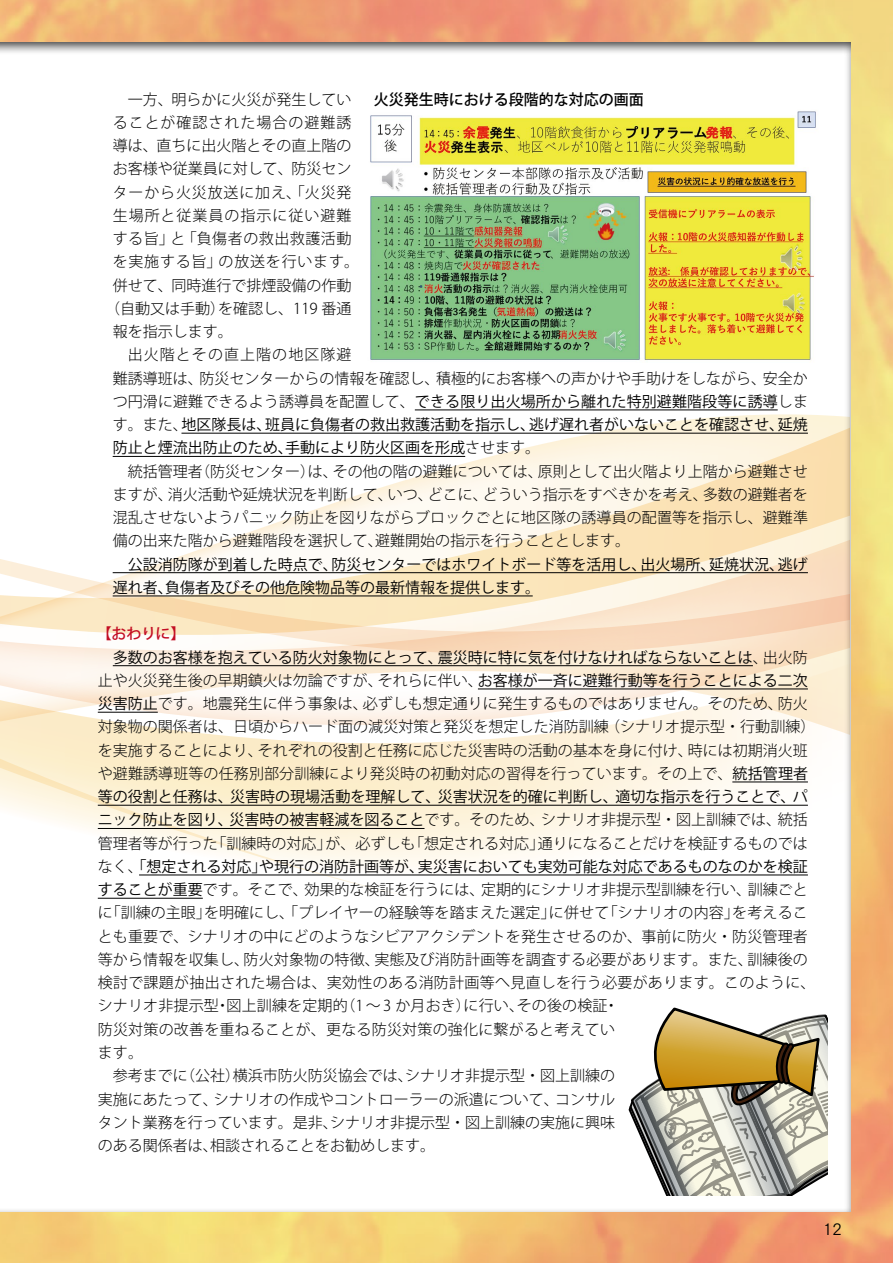
<style>
.page{position:relative;width:893px;height:1263px;background:#fff}
.page>*{position:absolute;margin:0;border:0;box-sizing:border-box;transform-origin:0 0}
.t1{font:15.9px "Tsuku Go Pro R";color:#000}
.t2{font:300 15px "Koz Go Pro";color:#000}
.t3{font:15px/23.2px "Koz Go Pro";color:#000}
.t4{font:300 15px "Koz Go Pro";letter-spacing:.02em;color:#000}
.t5{font:300 15px "Koz Go Pro";letter-spacing:.065em;color:#000}
.t6{font:500 15px "Koz Go Pro";color:#000}
.t7{font:300 15px "Koz Go Pro";letter-spacing:.055em;color:#000}
.t8{font:300 15px "Koz Go Pro";letter-spacing:.035em;color:#000}
.t9{font:300 15px "Koz Go Pro";letter-spacing:.05em;color:#000}
.t10{font:300 15px "Koz Go Pro";letter-spacing:.07em;color:#000}
.t11{font:500 15px "Koz Go Pro";color:#c30e23}
.s1{font-weight:300}
.s2{font-weight:400}
</style>
<div class="page">
<img style="left:0;top:0;width:893px;height:1263px">
<div style="left:0;top:32px;width:862px;height:1180px;background:#000;opacity:.75"></div>
<svg style="left:413px;top:785px;width:436px;height:90px"></svg>
<svg style="left:0;top:785px;width:413px;height:113px"></svg>
<svg style="left:0;top:414px;width:849px;height:371px"></svg>
<svg style="left:627px;top:1009px;width:200px;height:187px"></svg>
<img style="left:360px;top:104px;width:459px;height:258px">
<hr style="left:415px;top:409px;width:363px;height:1px;background:#000">
<hr style="left:181px;top:433px;width:627px;height:1px;background:#000">
<hr style="left:113px;top:456px;width:352px;height:1px;background:#000">
<hr style="left:113px;top:572px;width:695px;height:1px;background:#000">
<hr style="left:113px;top:595px;width:420px;height:1px;background:#000">
<hr style="left:113px;top:665px;width:640px;height:1px;background:#000">
<hr style="left:478px;top:688px;width:330px;height:1px;background:#000">
<hr style="left:98px;top:712px;width:60px;height:1px;background:#000">
<hr style="left:732px;top:781px;width:76px;height:1px;background:#000">
<hr style="left:98px;top:805px;width:710px;height:1px;background:#000">
<hr style="left:98px;top:828px;width:326px;height:1px;background:#000">
<hr style="left:139px;top:874px;width:669px;height:1px;background:#000">
<hr style="left:98px;top:898px;width:105px;height:1px;background:#000">
<p class="t2" style="left:128px;top:89px;width:225px">一方、明らかに火災が発生してい</p>
<p class="t6" style="left:374px;top:90px;width:271px">火災発生時における段階的な対応の画面</p>
<p class="t5" style="left:113px;top:113px;width:240px">ることが確認された場合の避難誘</p>
<p class="t2" style="left:113px;top:136px;width:240px">導は、直ちに出火階とその直上階の</p>
<p class="t2" style="left:113px;top:159px;width:240px">お客様や従業員に対して、防災セン</p>
<p class="t7" style="left:113px;top:182px;width:240px">ターから火災放送に加え、「火災発</p>
<p class="t5" style="left:113px;top:206px;width:240px">生場所と従業員の指示に従い避難</p>
<p class="t8" style="left:113px;top:229px;width:240px">する旨」と「負傷者の救出救護活動</p>
<p class="t9" style="left:113px;top:252px;width:248px">を実施する旨」の放送を行います。</p>
<p class="t2" style="left:113px;top:275px;width:240px">併せて、同時進行で排煙設備の作動</p>
<p class="t2" style="left:105px;top:299px;width:248px">（自動又は手動）を確認し、119 番通</p>
<p class="t2" style="left:113px;top:322px;width:121px">報を指示します。</p>
<p class="t10" style="left:128px;top:345px;width:225px">出火階とその直上階の地区隊避</p>
<p class="t2" style="left:113px;top:368px;width:697px">難誘導班は、防災センターからの情報を確認し、積極的にお客様への声かけや手助けをしながら、安全か</p>
<p class="t3" style="left:113px;top:390px;width:697px"><span class="s1">つ円滑に避難できるよう誘導員を配置して、</span>できる限り出火場所から離れた特別避難階段等に誘導<span class="s1">しま</span></p>
<p class="t3" style="left:113px;top:413px;width:697px"><span class="s1">す。また、</span>地区隊長は、班員に負傷者の救出救護活動を指示し、逃げ遅れ者がいないことを確認させ、延焼</p>
<p class="t3" style="left:113px;top:437px;width:429px">防止と煙流出防止のため、手動により防火区画を形成<span class="s1">させます。</span></p>
<p class="t2" style="left:128px;top:461px;width:682px">統括管理者（防災センター）は、その他の階の避難については、原則として出火階より上階から避難させ</p>
<p class="t2" style="left:113px;top:485px;width:697px">ますが、消火活動や延焼状況を判断して、いつ、どこに、どういう指示をすべきかを考え、多数の避難者を</p>
<p class="t2" style="left:113px;top:508px;width:697px">混乱させないようパニック防止を図りながらブロックごとに地区隊の誘導員の配置等を指示し、避難準</p>
<p class="t2" style="left:113px;top:531px;width:519px">備の出来た階から避難階段を選択して、避難開始の指示を行うこととします。</p>
<p class="t3" style="left:113px;top:553px;width:697px;text-indent:15px">公設消防隊が到着した時点で、防災センターではホワイトボード等を活用し、出火場所、延焼状況、逃げ遅れ者、負傷者及びその他危険物品等の最新情報を提供します。</p>
<p class="t11" style="left:97px;top:624px;width:90px">【おわりに】</p>
<p class="t3" style="left:113px;top:646px;width:697px">多数のお客様を抱えている防火対象物にとって、震災時に特に気を付けなければならないことは<span class="s1">、出火防</span></p>
<p class="t2" style="left:98px;top:671px;width:712px">止や火災発生後の早期鎮火は勿論ですが、それらに伴い、<span class="s2">お客様が一斉に避難行動等を行うことによる二次</span></p>
<p class="t2" style="left:98px;top:694px;width:712px"><span class="s2">災害防止</span>です。地震発生に伴う事象は、必ずしも想定通りに発生するものではありません。そのため、防火</p>
<p class="t2" style="left:98px;top:717px;width:719px">対象物の関係者は、日頃からハード面の減災対策と発災を想定した消防訓練（シナリオ提示型・行動訓練）</p>
<p class="t2" style="left:98px;top:740px;width:712px">を実施することにより、それぞれの役割と任務に応じた災害時の活動の基本を身に付け、時には初期消火班</p>
<p class="t2" style="left:98px;top:764px;width:712px">や避難誘導班等の任務別部分訓練により発災時の初動対応の習得を行っています。その上で、<span class="s2">統括管理者</span></p>
<p class="t3" style="left:98px;top:785px;width:712px">等の役割と任務は、災害時の現場活動を理解して、災害状況を的確に判断し、適切な指示を行うことで、パ</p>
<p class="t2" style="left:98px;top:810px;width:712px"><span class="s2">ニック防止を図り、災害時の被害軽減を図ること</span>です。そのため、シナリオ非提示型・図上訓練では、統括</p>
<p class="t2" style="left:98px;top:833px;width:712px">管理者等が行った「訓練時の対応」が、必ずしも「想定される対応」通りになることだけを検証するものでは</p>
<p class="t3" style="left:98px;top:855px;width:712px"><span class="s1">なく、</span>「想定される対応」や現行の消防計画等が、実災害においても実効可能な対応であるものなのかを検証</p>
<p class="t2" style="left:98px;top:880px;width:712px"><span class="s2">することが重要</span>です。そこで、効果的な検証を行うには、定期的にシナリオ非提示型訓練を行い、訓練ごと</p>
<p class="t2" style="left:98px;top:903px;width:712px">に「訓練の主眼」を明確にし、「プレイヤーの経験等を踏まえた選定」に併せて「シナリオの内容」を考えるこ</p>
<p class="t2" style="left:98px;top:926px;width:712px">とも重要で、シナリオの中にどのようなシビアアクシデントを発生させるのか、事前に防火・防災管理者</p>
<p class="t2" style="left:98px;top:950px;width:712px">等から情報を収集し、防火対象物の特徴、実態及び消防計画等を調査する必要があります。また、訓練後の</p>
<p class="t4" style="left:98px;top:973px;width:719px">検討で課題が抽出された場合は、実効性のある消防計画等へ見直しを行う必要があります。このように、</p>
<p class="t2" style="left:98px;top:996px;width:523px">シナリオ非提示型・図上訓練を定期的（1 ～ 3 か月おき）に行い、その後の検証・</p>
<p class="t2" style="left:98px;top:1019px;width:519px">防災対策の改善を重ねることが、更なる防災対策の強化に繋がると考えてい</p>
<p class="t2" style="left:98px;top:1043px;width:47px">ます。</p>
<p class="t2" style="left:98px;top:1066px;width:519px">　参考までに（公社）横浜市防火防災協会では、シナリオ非提示型・図上訓練の</p>
<p class="t2" style="left:98px;top:1089px;width:519px">実施にあたって、シナリオの作成やコントローラーの派遣について、コンサル</p>
<p class="t2" style="left:98px;top:1112px;width:519px">タント業務を行っています。是非、シナリオ非提示型・図上訓練の実施に興味</p>
<p class="t2" style="left:98px;top:1136px;width:339px">のある関係者は、相談されることをお勧めします。</p>
<p class="t1" style="left:823px;top:1215px;width:20px">12</p>
</div>
